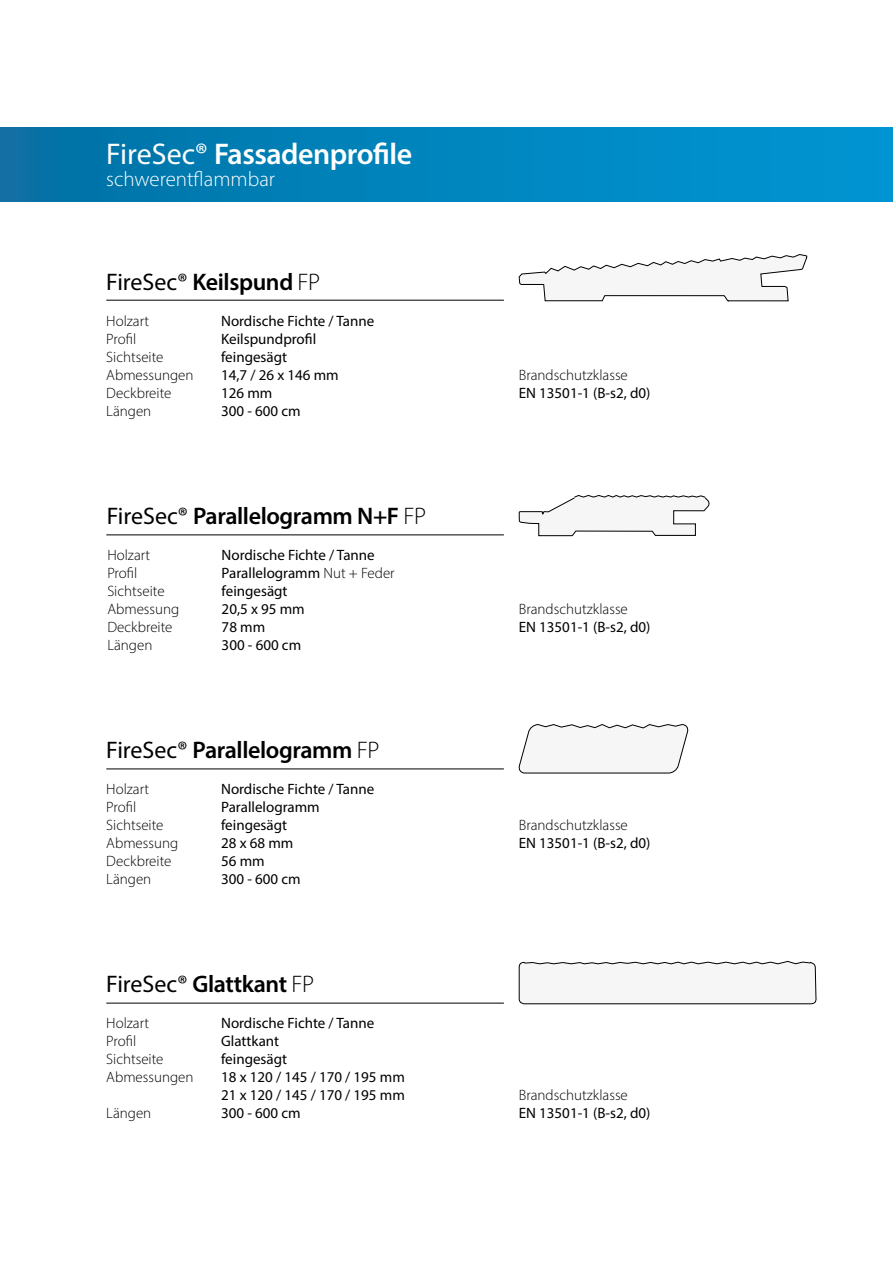
<style>
.page{position:relative;width:893px;height:1263px;background:#fff}
.page>*{position:absolute;margin:0;border:0;box-sizing:border-box;transform-origin:0 0}
.t1{font:600 30px "Myriad Pro";letter-spacing:-.015em;color:#fefefe}
.t2{font:600 24px "Myriad Pro";letter-spacing:-.015em;color:#000}
.t3{font:300 21px "Myriad Pro";color:#fefefe}
.t4{font:15px/18px "Myriad Pro";color:#000}
.t5{font:300 15px/18px "Myriad Pro";color:#000}
.s1{font-weight:400}
.s2{font-weight:300}
</style>
<div class="page">
<div style="left:0;top:128px;width:893px;height:73px;background:linear-gradient(to right,#0372a5,#0097d5)"></div>
<svg style="left:518px;top:254px;width:289px;height:48px"></svg>
<hr style="left:106px;top:300px;width:398px;height:1px;background:#000">
<svg style="left:518px;top:960px;width:299px;height:45px"></svg>
<hr style="left:106px;top:1003px;width:398px;height:1px;background:#000">
<svg style="left:518px;top:724px;width:171px;height:50px"></svg>
<hr style="left:106px;top:768px;width:398px;height:1px;background:#000">
<svg style="left:518px;top:495px;width:192px;height:41px"></svg>
<hr style="left:106px;top:534px;width:398px;height:1px;background:#000">
<h1 class="t1" style="left:106px;top:134px;width:307px"><span class="s1">FireSec®</span> Fassadenprofile</h1>
<h3 class="t3" style="left:106px;top:166px;width:170px">schwerentflammbar</h3>
<h2 class="t2" style="left:106px;top:266px;width:215px"><span class="s1">FireSec®</span> Keilspund <span class="s2">FP</span></h2>
<p class="t5" style="left:106px;top:311px;width:89px">Holzart<br>Profil<br>Sichtseite<br>Abmessungen<br>Deckbreite<br>Längen</p>
<p class="t4" style="left:221px;top:311px;width:155px">Nordische Fichte / Tanne<br>Keilspundprofil feingesägt<br>14,7 / 26 x 146 mm<br>126 mm<br>300 - 600 cm</p>
<h2 class="t2" style="left:107px;top:500px;width:321px"><span class="s1">FireSec®</span> Parallelogramm N+F <span class="s2">FP</span></h2>
<p class="t5" style="left:107px;top:545px;width:73px">Holzart<br>Profil<br>Sichtseite<br>Abmessung<br>Deckbreite<br>Längen</p>
<p class="t4" style="left:222px;top:545px;width:175px">Nordische Fichte / Tanne<br>Parallelogramm <span class="s2">Nut + Feder </span>feingesägt<br>20,5 x 95 mm<br>78 mm<br>300 - 600 cm</p>
<h2 class="t2" style="left:106px;top:734px;width:275px"><span class="s1">FireSec®</span> Parallelogramm <span class="s2">FP</span></h2>
<p class="t5" style="left:106px;top:779px;width:73px">Holzart<br>Profil<br>Sichtseite<br>Abmessung<br>Deckbreite<br>Längen</p>
<p class="t4" style="left:221px;top:779px;width:155px">Nordische Fichte / Tanne<br>Parallelogramm feingesägt<br>28 x 68 mm<br>56 mm<br>300 - 600 cm</p>
<h2 class="t2" style="left:106px;top:968px;width:209px"><span class="s1">FireSec®</span> Glattkant <span class="s2">FP</span></h2>
<p class="t5" style="left:106px;top:1013px;width:89px">Holzart<br>Profil<br>Sichtseite<br>Abmessungen</p>
<p class="t5" style="left:106px;top:1103px;width:47px">Längen</p>
<p class="t4" style="left:221px;top:1013px;width:185px">Nordische Fichte / Tanne<br>Glattkant<br>feingesägt<br>18 x 120 / 145 / 170 / 195 mm<br>21 x 120 / 145 / 170 / 195 mm<br>300 - 600 cm</p>
<p class="t5" style="left:519px;top:365px;width:111px">Brandschutzklasse</p>
<p class="t4" style="left:519px;top:383px;width:133px">EN 13501-1 (B-s2, d0)</p>
<p class="t5" style="left:519px;top:599px;width:111px">Brandschutzklasse</p>
<p class="t4" style="left:519px;top:617px;width:133px">EN 13501-1 (B-s2, d0)</p>
<p class="t5" style="left:519px;top:815px;width:111px">Brandschutzklasse</p>
<p class="t4" style="left:519px;top:833px;width:133px">EN 13501-1 (B-s2, d0)</p>
<p class="t5" style="left:519px;top:1085px;width:111px">Brandschutzklasse</p>
<p class="t4" style="left:519px;top:1103px;width:133px">EN 13501-1 (B-s2, d0)</p>
</div>
